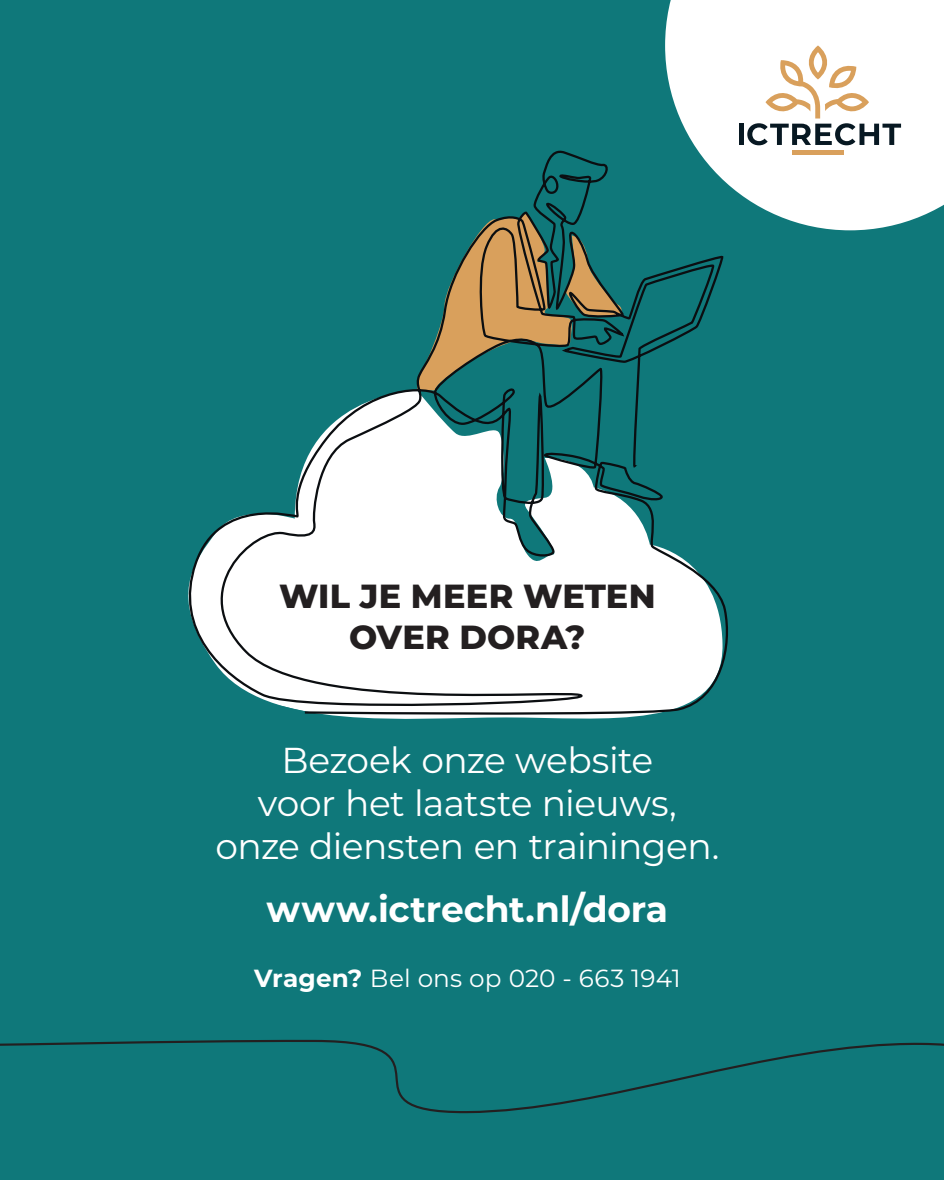
<style>
.page{position:relative;width:944px;height:1180px;background:#0f787a}
.page>*{position:absolute;margin:0;border:0;box-sizing:border-box;transform-origin:0 0}
.t1{font:36px/42.8px "Montserrat";letter-spacing:-.015em;color:#fff;text-align:center}
.t2{font:700 36px "Montserrat";letter-spacing:-.005em;color:#fff}
.t3{font:800 33.3px/40.9px "Montserrat";letter-spacing:.005em;color:#231f20;text-align:center}
.t4{font:24.75px "Montserrat";letter-spacing:.005em;color:#fff}
.s1{font-weight:700}
</style>
<div class="page">
<svg style="left:188px;top:150px;width:540px;height:569px"></svg>
<svg style="left:665px;top:0;width:279px;height:230px;fill:#fff"></svg>
<div style="left:739px;top:124px;width:5px;height:21px;background:#071822"></div>
<svg style="left:747px;top:45px;width:154px;height:100px;background:#e2ddd6"></svg>
<div style="left:792px;top:150px;width:51px;height:5px;background:#d9a05c"></div>
<svg style="left:0;top:1039px;width:944px;height:74px"></svg>
<p class="t3" style="left:279px;top:574px;width:378px">WIL JE MEER WETEN<br>OVER DORA?</p>
<p class="t1" style="left:215px;top:738px;width:505px">Bezoek onze website<br>voor het laatste nieuws, onze diensten en trainingen.</p>
<p class="t2" style="left:267px;top:883px;width:403px">www.ictrecht.nl/dora</p>
<p class="t4" style="left:254px;top:961px;width:428px"><span class="s1">Vragen?</span> Bel ons op 020 - 663 1941</p>
</div>
